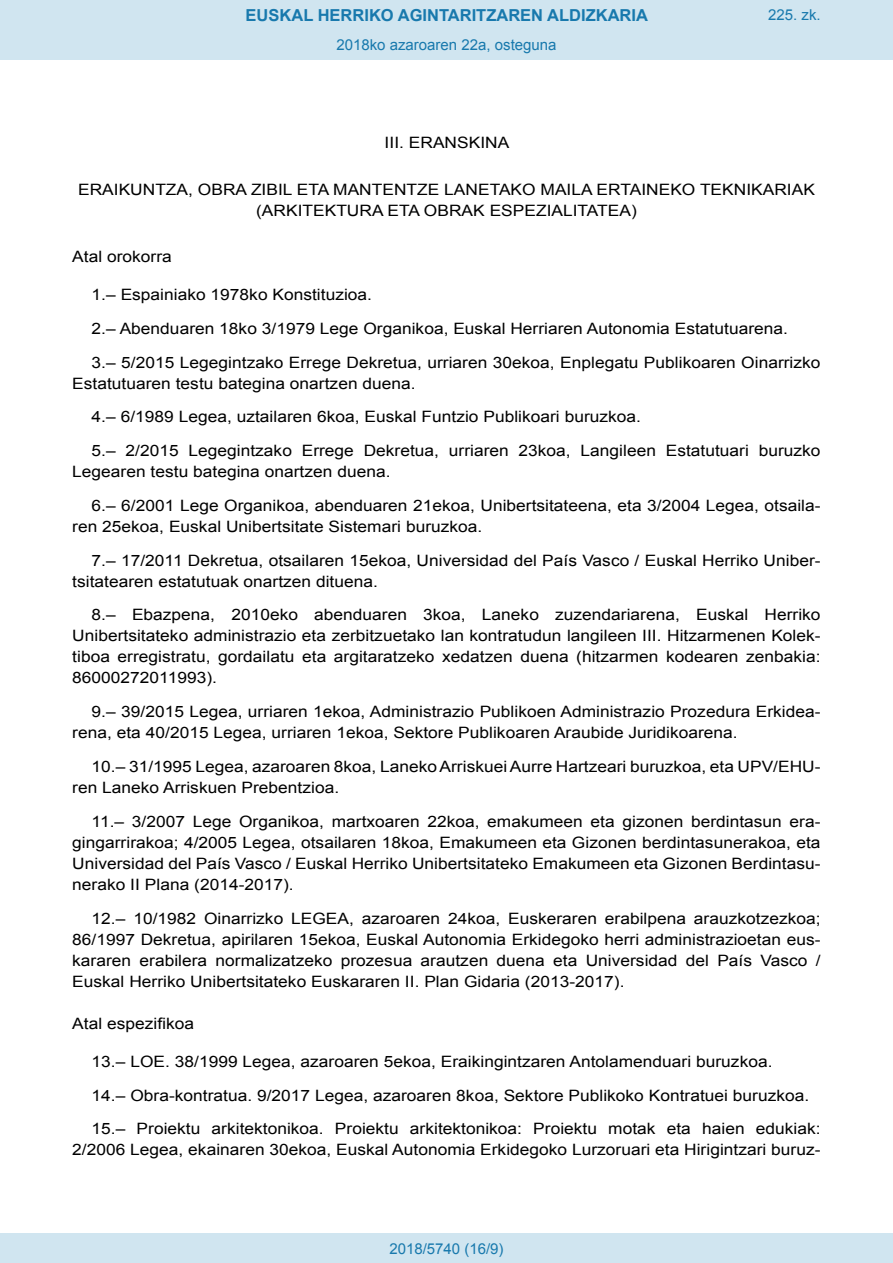
<style>
.page{position:relative;width:893px;height:1263px;background:#fff}
.page>*{position:absolute;margin:0;border:0;box-sizing:border-box;transform-origin:0 0}
.t1{font:700 16.5px "Arial";color:#1879ad}
.BOPVDetalle{font:15.6px/21px "Arial";color:#000;scale:1.11 1}
.BOPVClave{font:15.6px/21px "Arial";color:#000;text-align:center;scale:1.11 1}
.BOPVDisposicionTitul{font:15.6px "Arial";color:#000;scale:1.11 1}
.Paginacion_Centro{font:15px "Arial";color:#1879ad}
</style>
<div class="page">
<div style="left:0;top:0;width:893px;height:60px;background:#d0e5f0"></div>
<div style="left:0;top:1233px;width:893px;height:30px;background:#d0e5f0"></div>
<p class="t1" style="left:246px;top:4px;width:404px">EUSKAL HERRIKO AGINTARITZAREN ALDIZKARIA</p>
<p class="Paginacion_Centro" style="left:336px;top:35px;width:222px">2018ko azaroaren 22a, osteguna</p>
<p class="Paginacion_Centro" style="left:768px;top:5px;width:54px">225. zk.</p>
<p class="BOPVClave" style="left:385px;top:132px;width:114px">III. ERANSKINA</p>
<p class="BOPVClave" style="left:78px;top:179px;width:665px">ERAIKUNTZA, OBRA ZIBIL ETA MANTENTZE LANETAKO MAILA ERTAINEKO TEKNIKARIAK (ARKITEKTURA ETA OBRAK ESPEZIALITATEA)</p>
<p class="BOPVDisposicionTitul" style="left:72px;top:246px;width:91px">Atal orokorra</p>
<p class="BOPVDetalle" style="left:92px;top:284px;width:254px">1.– Espainiako 1978ko Konstituzioa.</p>
<p class="BOPVDetalle" style="left:92px;top:318px;width:629px">2.– Abenduaren 18ko 3/1979 Lege Organikoa, Euskal Herriaren Autonomia Estatutuarena.</p>
<p class="BOPVDetalle" style="left:72px;top:352px;width:676px;text-indent:19px">3.– 5/2015 Legegintzako Errege Dekretua, urriaren 30ekoa, Enplegatu Publikoaren Oinarrizko<br>Estatutuaren testu bategina onartzen duena.</p>
<p class="BOPVDetalle" style="left:92px;top:407px;width:496px">4.– 6/1989 Legea, uztailaren 6koa, Euskal Funtzio Publikoari buruzkoa.</p>
<p class="BOPVDetalle" style="left:72px;top:440px;width:676px;text-indent:19px">5.– 2/2015 Legegintzako Errege Dekretua, urriaren 23koa, Langileen Estatutuari buruzko<br>Legearen testu bategina onartzen duena.</p>
<p class="BOPVDetalle" style="left:72px;top:495px;width:676px;text-indent:19px">6.– 6/2001 Lege Organikoa, abenduaren 21ekoa, Unibertsitateena, eta 3/2004 Legea, otsaila&shy;ren 25ekoa, Euskal Unibertsitate Sistemari buruzkoa.</p>
<p class="BOPVDetalle" style="left:72px;top:550px;width:676px;text-indent:19px">7.– 17/2011 Dekretua, otsailaren 15ekoa, Universidad del País Vasco / Euskal Herriko Uniber&shy;tsitatearen estatutuak onartzen dituena.</p>
<p class="BOPVDetalle" style="left:72px;top:605px;width:676px;text-align:justify;text-indent:19px">8.– Ebazpena, 2010eko abenduaren 3koa, Laneko zuzendariarena, Euskal Herriko Unibertsitateko administrazio eta zerbitzuetako lan kontratudun langileen III. Hitzarmenen Kolek&shy;tiboa erregistratu, gordailatu eta argitaratzeko xedatzen duena (hitzarmen kodearen zenbakia:<br>86000272011993).</p>
<p class="BOPVDetalle" style="left:72px;top:701px;width:676px;text-indent:19px">9.– 39/2015 Legea, urriaren 1ekoa, Administrazio Publikoen Administrazio Prozedura Erkidea&shy;rena, eta 40/2015 Legea, urriaren 1ekoa, Sektore Publikoaren Araubide Juridikoarena.</p>
<p class="BOPVDetalle" style="left:72px;top:756px;width:676px;text-indent:19px">10.– 31/1995 Legea, azaroaren 8koa, Laneko Arriskuei Aurre Hartzeari buruzkoa, eta UPV/EHU&shy;ren Laneko Arriskuen Prebentzioa.</p>
<p class="BOPVDetalle" style="left:72px;top:811px;width:676px;text-align:justify;text-indent:19px">11.– 3/2007 Lege Organikoa, martxoaren 22koa, emakumeen eta gizonen berdintasun era&shy;gingarrirakoa; 4/2005 Legea, otsailaren 18koa, Emakumeen eta Gizonen berdintasunerakoa, eta Universidad del País Vasco / Euskal Herriko Unibertsitateko Emakumeen eta Gizonen Berdintasu&shy;nerako II Plana (2014-2017).</p>
<p class="BOPVDetalle" style="left:72px;top:908px;width:676px;text-align:justify;text-indent:19px">12.– 10/1982 Oinarrizko LEGEA, azaroaren 24koa, Euskeraren erabilpena arauzkotzezkoa; 86/1997 Dekretua, apirilaren 15ekoa, Euskal Autonomia Erkidegoko herri administrazioetan eus&shy;kararen erabilera normalizatzeko prozesua arautzen duena eta Universidad del País Vasco / Euskal Herriko Unibertsitateko Euskararen II. Plan Gidaria (2013-2017).</p>
<p class="BOPVDisposicionTitul" style="left:72px;top:1013px;width:111px">Atal espezifikoa</p>
<p class="BOPVDetalle" style="left:92px;top:1051px;width:615px">13.– LOE. 38/1999 Legea, azaroaren 5ekoa, Eraikingintzaren Antolamenduari buruzkoa.</p>
<p class="BOPVDetalle" style="left:92px;top:1085px;width:648px">14.– Obra-kontratua. 9/2017 Legea, azaroaren 8koa, Sektore Publikoko Kontratuei buruzkoa.</p>
<p class="BOPVDetalle" style="left:72px;top:1118px;width:676px;text-align:right">15.– Proiektu arkitektonikoa. Proiektu arkitektonikoa: Proiektu motak eta haien edukiak:<br>2/2006 Legea, ekainaren 30ekoa, Euskal Autonomia Erkidegoko Lurzoruari eta Hirigintzari buruz-</p>
<p class="Paginacion_Centro" style="left:389px;top:1238px;width:116px">2018/5740 (16/9)</p>
</div>
